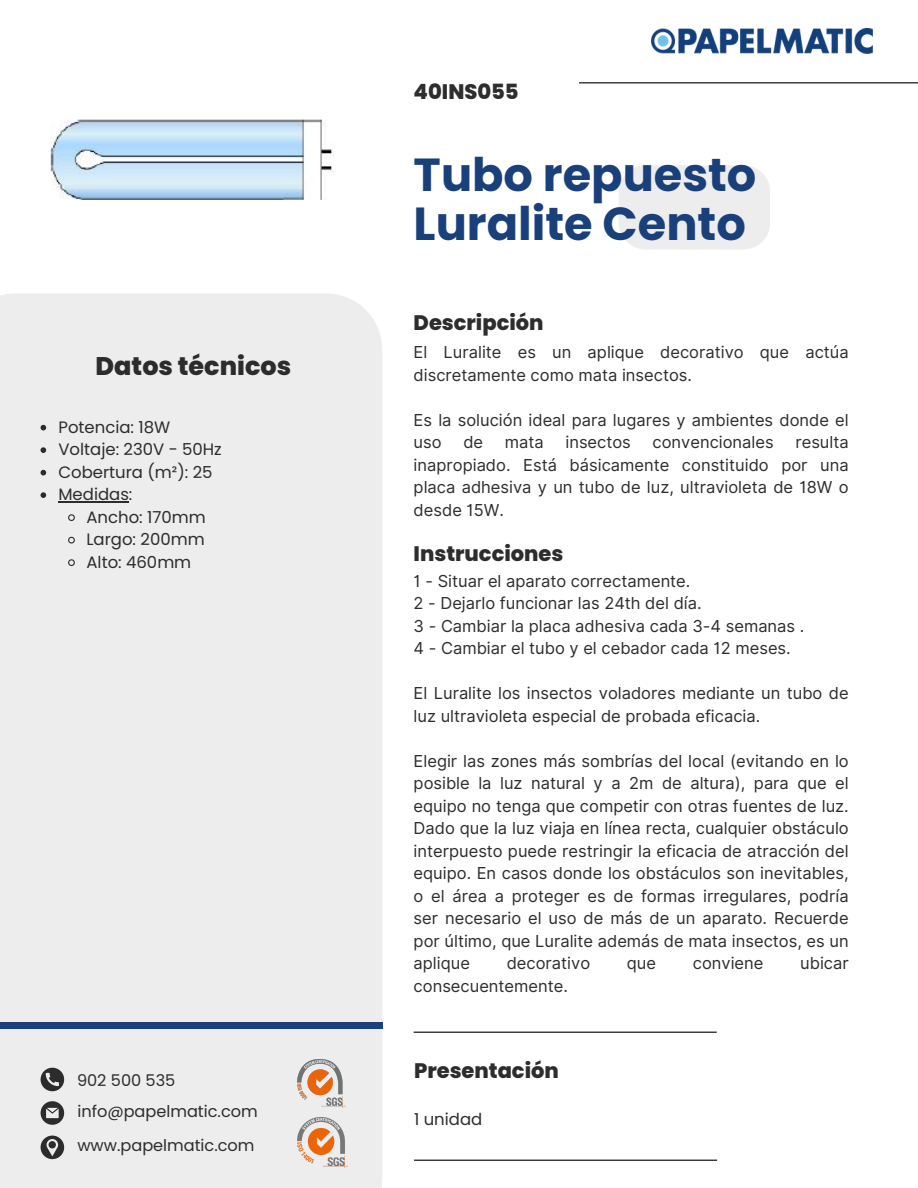
<style>
.page{position:relative;width:918px;height:1188px;background:#fff}
.page>*{position:absolute;margin:0;border:0;box-sizing:border-box;transform-origin:0 0}
.t1{font:700 46.35px/49.5px "Poppins";color:#19407a}
.t2{font:800 25.5px "Poppins";color:#2c2c2c}
.t3{font:800 21px "Poppins";color:#2e2d2d}
.t4{font:16.5px/22.5px "Inter";color:#2e2d2d}
.t5{font:16.5px "Poppins";color:#2c2c2c}
.t6{font:16.5px "Poppins";color:#2e2d2d}
.t7{font:16.2px "Poppins";color:#2e2d2d}
</style>
<div class="page">
<div style="left:0;top:293px;width:382px;height:744px;background:#eeeded"></div>
<div style="left:619px;top:165px;width:151px;height:84px;background:#eeeded"></div>
<div style="left:0;top:1037px;width:382px;height:151px;background:#ededed"></div>
<img style="left:297px;top:1118px;width:51px;height:49px">
<img style="left:297px;top:1059px;width:48px;height:48px">
<svg style="left:41px;top:1068px;width:23px;height:23px"></svg>
<svg style="left:41px;top:1101px;width:23px;height:24px"></svg>
<svg style="left:41px;top:1136px;width:23px;height:23px"></svg>
<div style="left:0;top:1023px;width:382px;height:6px;background:#1a3f7a"></div>
<img style="left:652px;top:29px;width:220px;height:25px">
<hr style="left:579px;top:82px;width:339px;height:1px;background:#000">
<hr style="left:414px;top:1160px;width:303px;height:1px;background:#000">
<hr style="left:414px;top:1032px;width:303px;height:1px;background:#000">
<img style="left:50px;top:119px;width:284px;height:81px">
<svg style="left:41px;top:425px;width:5px;height:5px"></svg>
<svg style="left:41px;top:447px;width:5px;height:6px"></svg>
<svg style="left:41px;top:470px;width:5px;height:5px"></svg>
<svg style="left:41px;top:492px;width:5px;height:6px"></svg>
<hr style="left:58px;top:501px;width:71px;height:1px;background:#2c2c2c">
<svg style="left:67px;top:513px;width:9px;height:9px"></svg>
<svg style="left:67px;top:536px;width:9px;height:8px"></svg>
<svg style="left:67px;top:558px;width:9px;height:9px"></svg>
<p class="t2" style="left:96px;top:348px;width:197px">Datos técnicos</p>
<p class="t5" style="left:58px;top:415px;width:113px">Potencia: 18W</p>
<p class="t5" style="left:58px;top:438px;width:165px">Voltaje: 230V - 50Hz</p>
<p class="t5" style="left:58px;top:460px;width:156px">Cobertura (m²): 25</p>
<p class="t5" style="left:58px;top:483px;width:76px">Medidas:</p>
<p class="t5" style="left:87px;top:505px;width:121px">Ancho: 170mm</p>
<p class="t5" style="left:87px;top:528px;width:120px">Largo: 200mm</p>
<p class="t5" style="left:87px;top:550px;width:106px">Alto: 460mm</p>
<p class="t7" style="left:77px;top:1069px;width:100px">902 500 535</p>
<h4 class="t7" style="left:77px;top:1100px;width:182px">info@papelmatic.com</h4>
<p class="t7" style="left:77px;top:1134px;width:179px">www.papelmatic.com</p>
<p class="t3" style="left:414px;top:77px;width:107px">40INS055</p>
<p class="t1" style="left:414px;top:150px;width:344px">Tubo repuesto<br>Luralite Cento</p>
<p class="t3" style="left:414px;top:308px;width:131px">Descripción</p>
<p class="t4" style="left:414px;top:341px;width:437px">El Luralite es un aplique decorativo que actúa discretamente como mata insectos.</p>
<p class="t4" style="left:414px;top:408px;width:437px">Es la solución ideal para lugares y ambientes donde el uso</p>
<p class="t4" style="left:463px;top:431px;width:21px">de</p>
<p class="t4" style="left:505px;top:431px;width:40px">mata</p>
<p class="t4" style="left:565px;top:431px;width:67px">insectos</p>
<p class="t4" style="left:653px;top:431px;width:123px">convencionales</p>
<p class="t4" style="left:414px;top:431px;width:437px;text-align:justify;text-indent:382px">resulta inapropiado. Está básicamente constituido por una placa adhesiva y un tubo de luz, ultravioleta de 18W o desde 15W.</p>
<p class="t3" style="left:414px;top:539px;width:151px">Instrucciones</p>
<h4 class="t4" style="left:414px;top:570px;width:278px">1 - Situar el aparato correctamente.</h4>
<p class="t4" style="left:414px;top:592px;width:290px">2 - Dejarlo funcionar las 24th del día.</p>
<p class="t4" style="left:414px;top:615px;width:392px">3 - Cambiar la placa adhesiva cada 3-4 semanas .</p>
<p class="t4" style="left:414px;top:637px;width:379px">4 - Cambiar el tubo y el cebador cada 12 meses.</p>
<p class="t4" style="left:414px;top:682px;width:437px">El Luralite los insectos voladores mediante un tubo de luz ultravioleta especial de probada eficacia.</p>
<p class="t4" style="left:414px;top:750px;width:437px;text-align:justify">Elegir las zones más sombrías del local (evitando en lo posible la luz natural y a 2m de altura), para que el equipo no tenga que competir con otras fuentes de luz.<br>Dado que la luz viaja en línea recta, cualquier obstáculo interpuesto puede restringir la eficacia de atracción del equipo. En casos donde los obstáculos son inevitables, o el área a proteger es de formas irregulares, podría ser necesario el uso de más de un aparato. Recuerde por último, que Luralite además de mata insectos, es un aplique</p>
<p class="t4" style="left:507px;top:952px;width:85px">decorativo</p>
<p class="t4" style="left:627px;top:952px;width:31px">que</p>
<p class="t4" style="left:693px;top:952px;width:72px">conviene</p>
<p class="t4" style="left:800px;top:952px;width:50px">ubicar</p>
<p class="t4" style="left:414px;top:975px;width:156px">consecuentemente.</p>
<h1 class="t3" style="left:414px;top:1056px;width:146px">Presentación</h1>
<h2 class="t6" style="left:414px;top:1108px;width:70px">1 unidad</h2>
</div>
